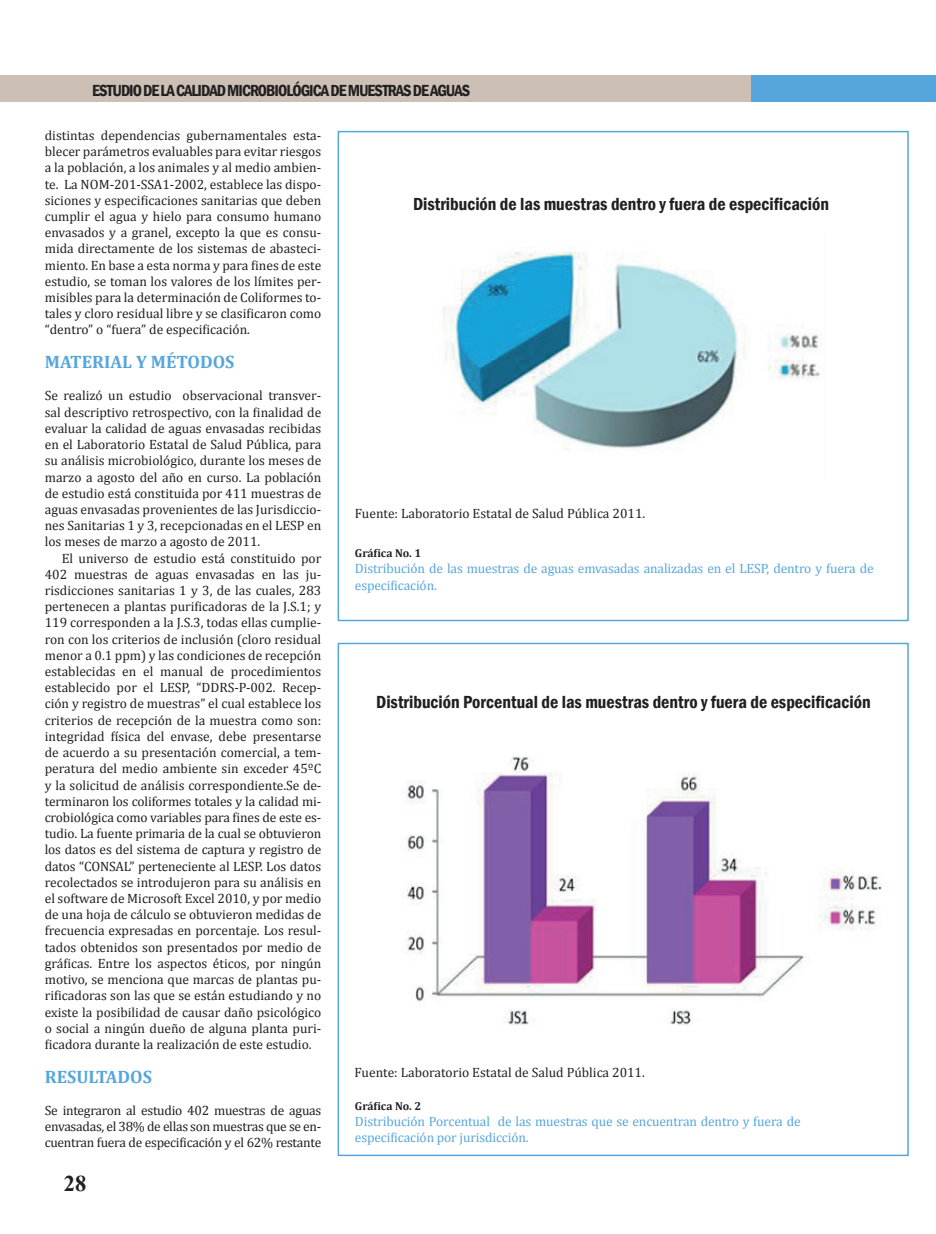
<style>
.page{position:relative;width:936px;height:1234px;background:#fff}
.page>*{position:absolute;margin:0;border:0;box-sizing:border-box;transform-origin:0 0}
.t1{font:700 22.5px "Times New Roman";color:#231f20}
.t2{font:600 condensed 18px "Franklin Gothic";color:#231f20}
.t3{font:700 18px "Cambria";color:#57a6db}
.t4{font:600 condensed 16.5px "Franklin Gothic";letter-spacing:-.06em;color:#231f20}
.t5{font:13.5px/16.2px "Cambria";color:#231f20;text-align:justify}
.t6{font:13.5px/16.2px "Cambria";letter-spacing:-.01em;color:#57a6db}
.t7{font:700 11.55px "Cambria";color:#231f20}
</style>
<div class="page">
<div style="left:750px;top:76px;width:185px;height:26px;background:#57a6db"></div>
<div style="left:0;top:75px;width:750px;height:27px;background:#cbbfb6"></div>
<img style="left:443px;top:251px;width:378px;height:199px">
<img style="left:406px;top:756px;width:476px;height:269px">
<div style="left:337px;top:131px;width:571px;height:490px;border:2px solid #57a6db"></div>
<div style="left:337px;top:642px;width:571px;height:513px;border:2px solid #57a6db"></div>
<p class="t4" style="left:92px;top:79px;width:379px">ESTUDIO DE LA CALIDAD MICROBIOLÓGICA DE MUESTRAS DE AGUAS</p>
<p class="t5" style="left:45px;top:127px;width:278px">distintas dependencias gubernamentales esta&shy;blecer parámetros evaluables para evitar riesgos a la población, a los animales y al medio ambien&shy;te. La NOM-201-SSA1-2002, establece las dispo&shy;siciones y especificaciones sanitarias que deben cumplir el agua y hielo para consumo humano envasados y a granel, excepto la que es consu&shy;mida directamente de los sistemas de abasteci&shy;miento. En base a esta norma y para fines de este estudio, se toman los valores de los límites per&shy;misibles para la determinación de Coliformes to&shy;tales y cloro residual libre y se clasificaron como “dentro” o “fuera” de especificación.</p>
<h2 class="t3" style="left:45px;top:349px;width:191px">MATERIAL Y MÉTODOS</h2>
<p class="t5" style="left:45px;top:387px;width:278px">Se realizó un estudio observacional transver&shy;sal descriptivo retrospectivo, con la finalidad de evaluar la calidad de aguas envasadas recibidas en el Laboratorio Estatal de Salud Pública, para su análisis microbiológico, durante los meses de marzo a agosto del año en curso. La población de estudio está constituida por 411 muestras de aguas envasadas provenientes de las Jurisdiccio&shy;nes Sanitarias 1 y 3, recepcionadas en el LESP en los meses de marzo a agosto de 2011.</p>
<p class="t5" style="left:45px;top:549px;width:278px;text-indent:17px">El universo de estudio está constituido por 402 muestras de aguas envasadas en las ju&shy;risdicciones sanitarias 1 y 3, de las cuales, 283 pertenecen a plantas purificadoras de la J.S.1; y 119 corresponden a la J.S.3, todas ellas cumplie&shy;ron con los criterios de inclusión (cloro residual menor a 0.1 ppm) y las condiciones de recepción establecidas en el manual de procedimientos establecido por el LESP, “DDRS-P-002. Recep&shy;ción y registro de muestras” el cual establece los criterios de recepción de la muestra como son: integridad física del envase, debe presentarse de acuerdo a su presentación comercial, a tem&shy;peratura del medio ambiente sin exceder 45ºC y la solicitud de análisis correspondiente.Se de&shy;terminaron los coliformes totales y la calidad mi&shy;crobiológica como variables para fines de este es&shy;tudio. La fuente primaria de la cual se obtuvieron los datos es del sistema de captura y registro de datos “CONSAL” perteneciente al LESP. Los datos recolectados se introdujeron para su análisis en el software de Microsoft Excel 2010, y por medio de una hoja de cálculo se obtuvieron medidas de frecuencia expresadas en porcentaje. Los resul&shy;tados obtenidos son presentados por medio de gráficas. Entre los aspectos éticos, por ningún motivo, se menciona que marcas de plantas pu&shy;rificadoras son las que se están estudiando y no existe la posibilidad de causar daño psicológico o social a ningún dueño de alguna planta puri&shy;ficadora durante la realización de este estudio.</p>
<h2 class="t3" style="left:45px;top:1063px;width:109px">RESULTADOS</h2>
<p class="t5" style="left:45px;top:1101px;width:278px">Se integraron al estudio 402 muestras de aguas envasadas, el 38% de ellas son muestras que se en&shy;cuentran fuera de especificación y el 62% restante</p>
<h2 class="t2" style="left:413px;top:191px;width:417px">Distribución de las muestras dentro y fuera de especificación</h2>
<p class="t5" style="left:355px;top:505px;width:292px">Fuente: Laboratorio Estatal de Salud Pública 2011.</p>
<p class="t7" style="left:355px;top:545px;width:68px">Gráfica No. 1</p>
<p class="t6" style="left:355px;top:560px;width:520px">Distribución de las muestras de aguas emvasadas analizadas en el LESP, dentro y fuera de especificación.</p>
<h2 class="t2" style="left:376px;top:690px;width:496px">Distribución Porcentual de las muestras dentro y fuera de especificación</h2>
<p class="t5" style="left:354px;top:1063px;width:292px">Fuente: Laboratorio Estatal de Salud Pública 2011.</p>
<p class="t7" style="left:355px;top:1097px;width:68px">Gráfica No. 2</p>
<p class="t6" style="left:355px;top:1112px;width:447px">Distribución Porcentual de las muestras que se encuentran dentro y fuera de especificación por jurisdicción.</p>
<h1 class="t1" style="left:64px;top:1167px;width:24px">28</h1>
</div>
